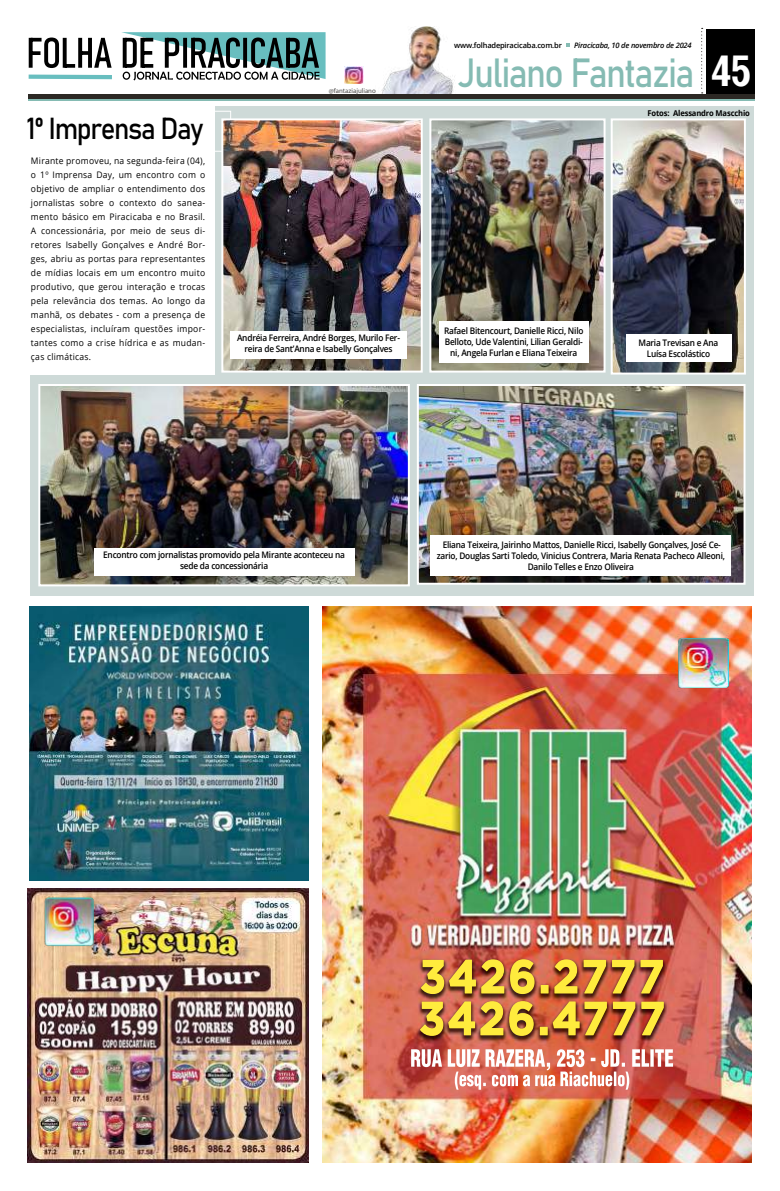
<style>
.page{position:relative;width:780px;height:1191px;background:#fff}
.page>*{position:absolute;margin:0;border:0;box-sizing:border-box;transform-origin:0 0}
.t1{font:40.2px "Bahnschrift";letter-spacing:-.045em;color:#85bbb3;scale:.89 1}
.t2{font:30px "Bahnschrift";letter-spacing:-.05em;color:#000;scale:.92 1}
.t3{font:9px/14px "Open Sans";letter-spacing:.03em;color:#000;text-align:justify;scale:.95 1}
.t4{font:600 9px/11px "Open Sans";letter-spacing:-.025em;color:#000;text-align:center;scale:.92 1}
.t5{font:700 8px "Open Sans";letter-spacing:-.02em;color:#000;scale:.95 1}
.t6{font:italic 600 7.5px "Open Sans";letter-spacing:-.025em;color:#000}
.t7{font:600 7.5px "Open Sans";letter-spacing:-.025em;color:#000}
.t8{font:6.8px "Myriad Pro";color:#4a4948}
.s1{font-family:"Arena Condensed";font-weight:700;font-size:40.6px;color:#fff}
</style>
<div class="page">
<div style="left:30px;top:106px;width:723px;height:489px;background:#cedad8"></div>
<div style="left:16px;top:101px;width:199px;height:273px;background:#fff"></div>
<div style="left:706px;top:30px;width:49px;height:64px;background:#000"></div>
<hr style="left:28px;top:98px;width:727px;height:3px;background:#85bbb3">
<div style="left:28px;top:94px;width:727px;height:5px;background:#2c2824"></div>
<svg style="left:701px;top:28px;width:1px;height:65px"></svg>
<svg style="left:566px;top:43px;width:3px;height:4px"></svg>
<svg style="left:28px;top:32px;width:297px;height:48px"></svg>
<img style="left:381px;top:27px;width:74px;height:67px">
<img style="left:345px;top:66px;width:18px;height:17px">
<img style="left:224px;top:121px;width:196px;height:248px">
<div style="left:221px;top:118px;width:202px;height:254px;border:2px solid #fff"></div>
<img style="left:41px;top:387px;width:366px;height:196px">
<div style="left:38px;top:384px;width:372px;height:202px;border:2px solid #fff"></div>
<img style="left:420px;top:387px;width:322px;height:195px">
<div style="left:417px;top:384px;width:328px;height:201px;border:2px solid #fff"></div>
<img style="left:613px;top:121px;width:129px;height:250px">
<div style="left:610px;top:118px;width:135px;height:256px;border:2px solid #fff"></div>
<img style="left:432px;top:121px;width:170px;height:248px">
<div style="left:429px;top:118px;width:176px;height:254px;border:2px solid #fff"></div>
<div style="left:94px;top:549px;width:260px;height:27px;background:#fff"></div>
<div style="left:430px;top:535px;width:301px;height:41px;background:#fff"></div>
<div style="left:230px;top:331px;width:176px;height:28px;background:#fff"></div>
<div style="left:439px;top:321px;width:149px;height:41px;background:#fff"></div>
<div style="left:625px;top:334px;width:106px;height:28px;background:#fff"></div>
<img style="left:322px;top:607px;width:429px;height:555px">
<img style="left:449px;top:959px;width:214px;height:35px">
<img style="left:669px;top:631px;width:59px;height:62px">
<img style="left:30px;top:607px;width:279px;height:273px">
<img style="left:27px;top:888px;width:282px;height:274px">
<img style="left:37px;top:891px;width:65px;height:60px">
<h2 class="t2" style="left:27px;top:105px;width:194px">1º Imprensa Day</h2>
<p class="t3" style="left:31px;top:154px;width:185px">Mirante promoveu, na segunda-feira (04), o 1º Imprensa Day, um encontro com o objetivo de ampliar o entendimento dos jornalistas sobre o contexto do sanea&shy;mento básico em Piracicaba e no Brasil.<br>A concessionária, por meio de seus di&shy;retores Isabelly Gonçalves e André Bor&shy;ges, abriu as portas para representantes de mídias locais em um encontro muito produtivo, que gerou interação e trocas pela relevância dos temas. Ao longo da manhã, os debates - com a presença de especialistas, incluíram questões impor&shy;tantes como a crise hídrica e as mudan&shy;ças climáticas.</p>
<p class="t8" style="left:329px;top:86px;width:48px">@fantaziajuliano</p>
<p class="t7" style="left:454px;top:40px;width:109px">www.folhadepiracicaba.com.br</p>
<p class="t6" style="left:574px;top:40px;width:119px">Piracicaba, 10 de novembro de 2024</p>
<h1 class="t1" style="left:458px;top:42px;width:331px">Juliano Fantazia <span class="s1">45</span></h1>
<p class="t5" style="left:647px;top:108px;width:109px">Fotos: Alessandro Mascchio</p>
<p class="t4" style="left:237px;top:332px;width:179px">Andréia Ferreira, André Borges, Murilo Fer&shy;reira de Sant’Anna e Isabelly Gonçalves</p>
<p class="t4" style="left:444px;top:325px;width:153px">Rafael Bitencourt, Danielle Ricci, Nilo<br>Belloto, Ude Valentini, Lilian Geraldi&shy;ni, Angela Furlan e Eliana Teixeira</p>
<p class="t4" style="left:638px;top:337px;width:88px">Maria Trevisan e Ana<br>Luísa Escolástico</p>
<p class="t4" style="left:103px;top:549px;width:264px">Encontro com jornalistas promovido pela Mirante aconteceu na sede da concessionária</p>
<p class="t4" style="left:436px;top:539px;width:315px">Eliana Teixeira, Jairinho Mattos, Danielle Ricci, Isabelly Gonçalves, José Ce&shy;zario, Douglas Sarti Toledo, Vinicius Contrera, Maria Renata Pacheco Alleoni,<br>Danilo Telles e Enzo Oliveira</p>
</div>
